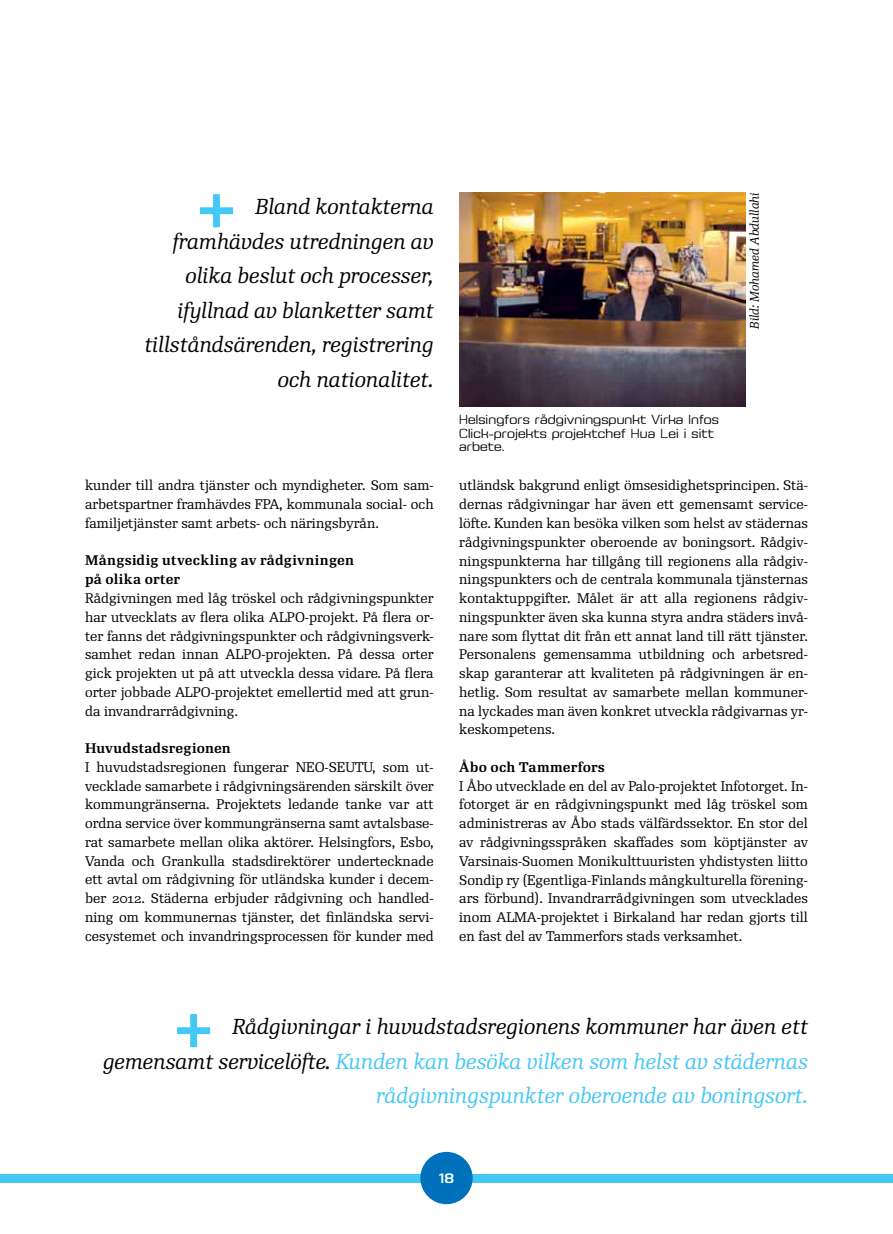
<style>
.page{position:relative;width:893px;height:1234px;background:#fff}
.page>*{position:absolute;margin:0;border:0;box-sizing:border-box;transform-origin:0 0}
.t1{font:700 72px "Re Public Std";color:#44c8f5}
.t2{font:italic 21px/34.5px "Re Public Std";color:#44c8f5;text-align:right}
.t3{font:italic 21px/34.5px "Re Public Std";color:#000;text-align:right}
.t4{font:13.5px/18.8px "Re Public Std";color:#000;text-align:justify}
.t5{font:700 13.5px/18.8px "Re Public Std";letter-spacing:.015em;color:#000}
.t6{font:600 12.15px "Saturn";color:#fff}
.t7{font:italic 12px "Re Public Std";color:#000}
.t8{font:300 11.7px/13.5px "Saturn";letter-spacing:.01em;color:#000}
.s1{color:#000}
</style>
<div class="page">
<div style="left:0;top:1173px;width:893px;height:8px;background:#44c8f5"></div>
<div style="left:420px;top:1151px;width:53px;height:52px;background:#0072bc;border-radius:50%"></div>
<img style="left:460px;top:192px;width:285px;height:214px">
<h1 class="t1" style="left:196px;top:164px;width:42px">+</h1>
<h2 class="t3" style="left:144px;top:189px;width:291px">Bland kontakterna framhävdes utredningen av olika beslut och processer, ifyllnad av blanketter samt tillståndsärenden, registrering och nationalitet.</h2>
<p class="t4" style="left:85px;top:476px;width:350px">kunder till andra tjänster och myndigheter. Som sam&shy;arbetspartner framhävdes FPA, kommunala social- och familjetjänster samt arbets- och näringsbyrån.</p>
<p class="t5" style="left:85px;top:551px;width:270px">Mångsidig utveckling av rådgivningen på olika orter</p>
<p class="t4" style="left:85px;top:589px;width:350px">Rådgivningen med låg tröskel och rådgivningspunkter har utvecklats av flera olika ALPO-projekt. På flera or&shy;ter fanns det rådgivningspunkter och rådgivningsverk&shy;samhet redan innan ALPO-projekten. På dessa orter gick projekten ut på att utveckla dessa vidare. På flera orter jobbade ALPO-projektet emellertid med att grun&shy;da invandrarrådgivning.</p>
<p class="t5" style="left:85px;top:738px;width:147px">Huvudstadsregionen</p>
<p class="t4" style="left:85px;top:757px;width:350px">I huvudstadsregionen fungerar NEO-SEUTU, som ut&shy;vecklade samarbete i rådgivningsärenden särskilt över kommungränserna. Projektets ledande tanke var att ordna service över kommungränserna samt avtalsbase&shy;rat samarbete mellan olika aktörer. Helsingfors, Esbo, Vanda och Grankulla stadsdirektörer undertecknade ett avtal om rådgivning för utländska kunder i decem&shy;ber 2012. Städerna erbjuder rådgivning och handled&shy;ning om kommunernas tjänster, det finländska servi&shy;cesystemet och invandringsprocessen för kunder med</p>
<p class="t7" style="left:747px;top:328px;width:138px;rotate:-90deg">Bild: Mohamed Abdullahi</p>
<p class="t8" style="left:459px;top:412px;width:261px">Helsingfors rådgivningspunkt Virka Infos<br>Click-projekts projektchef Hua Lei i sitt arbete.</p>
<p class="t4" style="left:459px;top:476px;width:350px">utländsk bakgrund enligt ömsesidighetsprincipen. Stä&shy;dernas rådgivningar har även ett gemensamt service&shy;löfte. Kunden kan besöka vilken som helst av städernas rådgivningspunkter oberoende av boningsort. Rådgiv&shy;ningspunkterna har tillgång till regionens alla rådgiv&shy;ningspunkters och de centrala kommunala tjänsternas kontaktuppgifter. Målet är att alla regionens rådgiv&shy;ningspunkter även ska kunna styra andra städers invå&shy;nare som flyttat dit från ett annat land till rätt tjänster.<br>Personalens gemensamma utbildning och arbetsred&shy;skap garanterar att kvaliteten på rådgivningen är en&shy;hetlig. Som resultat av samarbete mellan kommuner&shy;na lyckades man även konkret utveckla rådgivarnas yr&shy;keskompetens.</p>
<p class="t5" style="left:459px;top:757px;width:147px">Åbo och Tammerfors</p>
<p class="t4" style="left:459px;top:776px;width:350px">I Åbo utvecklade en del av Palo-projektet Infotorget. In&shy;fotorget är en rådgivningspunkt med låg tröskel som administreras av Åbo stads välfärdssektor. En stor del av rådgivningsspråken skaffades som köptjänster av Varsinais-Suomen Monikulttuuristen yhdistysten liitto Sondip ry (Egentliga-Finlands mångkulturella förening&shy;ars förbund). Invandrarrådgivningen som utvecklades inom ALMA-projektet i Birkaland har redan gjorts till en fast del av Tammerfors stads verksamhet.</p>
<h1 class="t1" style="left:173px;top:983px;width:42px">+</h1>
<h2 class="t2" style="left:103px;top:1009px;width:706px"><span class="s1">Rådgivningar i huvudstadsregionens kommuner har även ett<br>gemensamt servicelöfte.</span> Kunden kan besöka vilken som helst av städernas rådgivningspunkter oberoende av boningsort.</h2>
<p class="t6" style="left:439px;top:1169px;width:17px">18</p>
</div>
